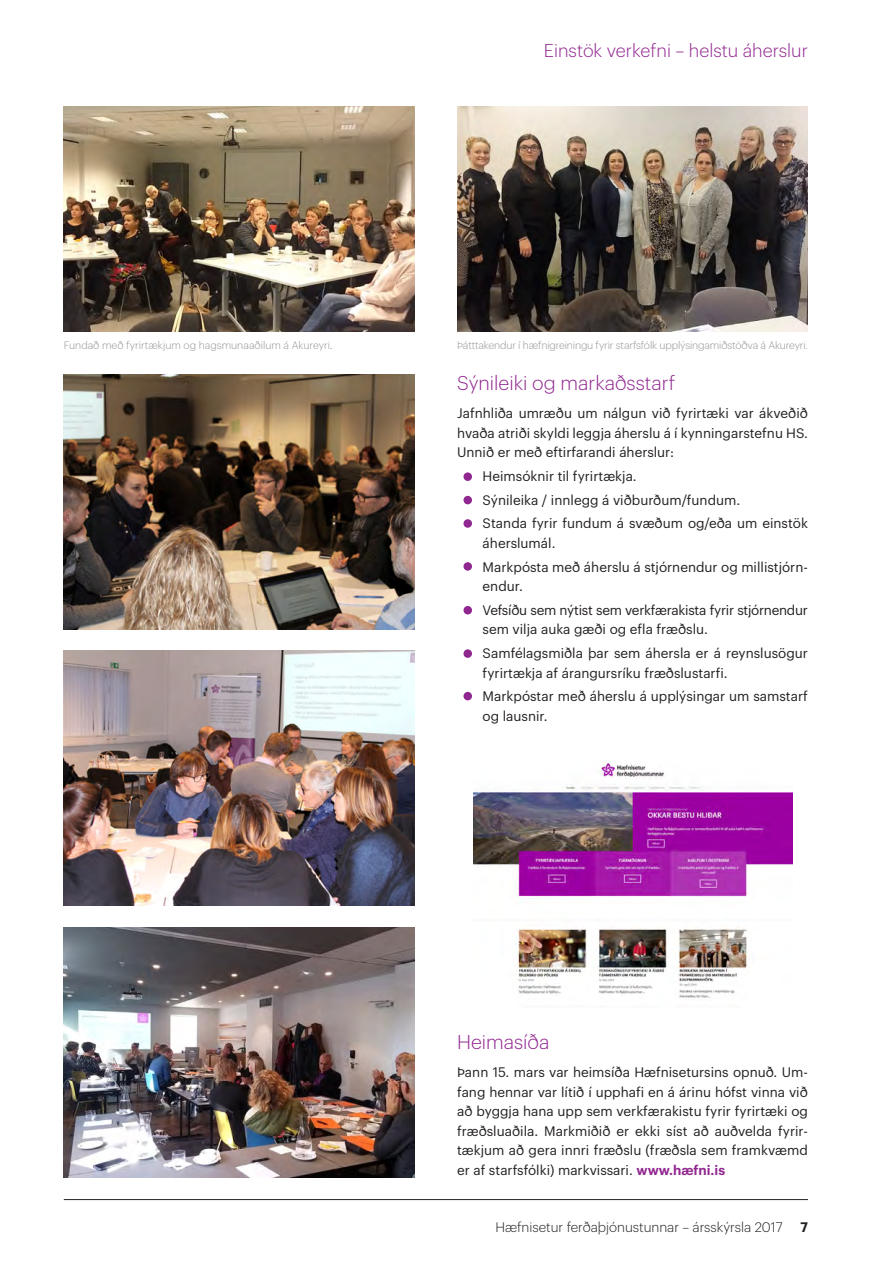
<style>
.page{position:relative;width:893px;height:1263px;background:#fff}
.page>*{position:absolute;margin:0;border:0;box-sizing:border-box;transform-origin:0 0}
.t1{font:300 19.5px "Graphik LC";color:#90268f}
.t2{font:300 18px "Graphik LC";color:#90268f}
.t3{font:13.5px/19.5px "Graphik LC";color:#231f20}
.t4{font:13.5px/23.7px "Graphik LC";letter-spacing:-.02em;color:#231f20}
.t5{font:300 13.5px "Graphik LC";color:#231f20}
.t6{font:600 13.5px "Graphik LC";color:#231f20}
.t7{font:300 10.5px "Graphik LC";letter-spacing:-.015em;color:#939598}
.s1{color:#90268f}
.s2{font-weight:600;color:#90268f}
</style>
<div class="page">
<hr style="left:64px;top:1199px;width:744px;height:1px;background:#231f20">
<img style="left:64px;top:106px;width:351px;height:226px">
<div style="left:463px;top:472px;width:9px;height:9px;background:#90268f;border-radius:50%"></div>
<div style="left:463px;top:496px;width:9px;height:8px;background:#90268f;border-radius:50%"></div>
<div style="left:463px;top:519px;width:9px;height:9px;background:#90268f;border-radius:50%"></div>
<div style="left:463px;top:562px;width:9px;height:9px;background:#90268f;border-radius:50%"></div>
<div style="left:463px;top:606px;width:9px;height:8px;background:#90268f;border-radius:50%"></div>
<div style="left:463px;top:649px;width:9px;height:9px;background:#90268f;border-radius:50%"></div>
<div style="left:463px;top:692px;width:9px;height:8px;background:#90268f;border-radius:50%"></div>
<img style="left:473px;top:761px;width:319px;height:237px">
<img style="left:64px;top:927px;width:351px;height:251px">
<img style="left:64px;top:374px;width:351px;height:255px">
<img style="left:64px;top:651px;width:351px;height:255px">
<img style="left:457px;top:106px;width:351px;height:226px">
<p class="t7" style="left:64px;top:337px;width:270px">Fundað með fyrirtækjum og hagsmunaaðilum á Akureyri<span class="s1">.</span></p>
<h2 class="t2" style="left:544px;top:38px;width:265px">Einstök verkefni – helstu áherslur</h2>
<p class="t7" style="left:457px;top:337px;width:352px">Þátttakendur í hæfnigreiningu fyrir starfsfólk upplýsingamiðstöðva á Akureyri.</p>
<h1 class="t1" style="left:457px;top:369px;width:220px">Sýnileiki og markaðsstarf</h1>
<p class="t3" style="left:457px;top:402px;width:352px;text-align:justify">Jafnhliða umræðu um nálgun við fyrirtæki var ákveðið hvaða atriði skyldi leggja áherslu á í kynningarstefnu HS.<br>Unnið er með eftirfarandi áherslur:</p>
<p class="t3" style="left:483px;top:463px;width:327px;line-height:23.7px">Heimsóknir til fyrirtækja.<br>Sýnileika / innlegg á viðburðum/fundum.<br>Standa fyrir fundum á svæðum og/eða um einstök</p>
<p class="t3" style="left:483px;top:530px;width:327px;line-height:23.7px">áherslumál.<br>Markpósta með áherslu á stjórnendur og millistjórn-</p>
<p class="t4" style="left:483px;top:573px;width:327px">endur.<br>Vefsíðu sem nýtist sem verkfærakista fyrir stjórnendur</p>
<p class="t3" style="left:483px;top:616px;width:327px;line-height:23.7px">sem vilja auka gæði og efla fræðslu.<br>Samfélagsmiðla þar sem áhersla er á reynslusögur</p>
<p class="t3" style="left:483px;top:660px;width:327px;line-height:23.7px">fyrirtækja af árangursríku fræðslustarfi.<br>Markpóstar með áherslu á upplýsingar um samstarf</p>
<p class="t3" style="left:483px;top:705px;width:67px">og lausnir.</p>
<h1 class="t1" style="left:457px;top:1028px;width:94px">Heimasíða</h1>
<p class="t3" style="left:457px;top:1061px;width:352px;text-align:justify">Þann 15. mars var heimsíða Hæfnisetursins opnuð. Um&shy;fang hennar var lítið í upphafi en á árinu hófst vinna við að byggja hana upp sem verkfærakistu fyrir fyrirtæki og fræðsluaðila. Markmiðið er ekki síst að auðvelda fyrir&shy;tækjum að gera innri fræðslu (fræðsla sem framkvæmd er af starfsfólki) markvissari. <span class="s2">www.hæfni.is</span></p>
<p class="t5" style="left:495px;top:1217px;width:289px">Hæfnisetur ferðaþjónustunnar – ársskýrsla 2017</p>
<p class="t6" style="left:800px;top:1216px;width:9px">7</p>
</div>
